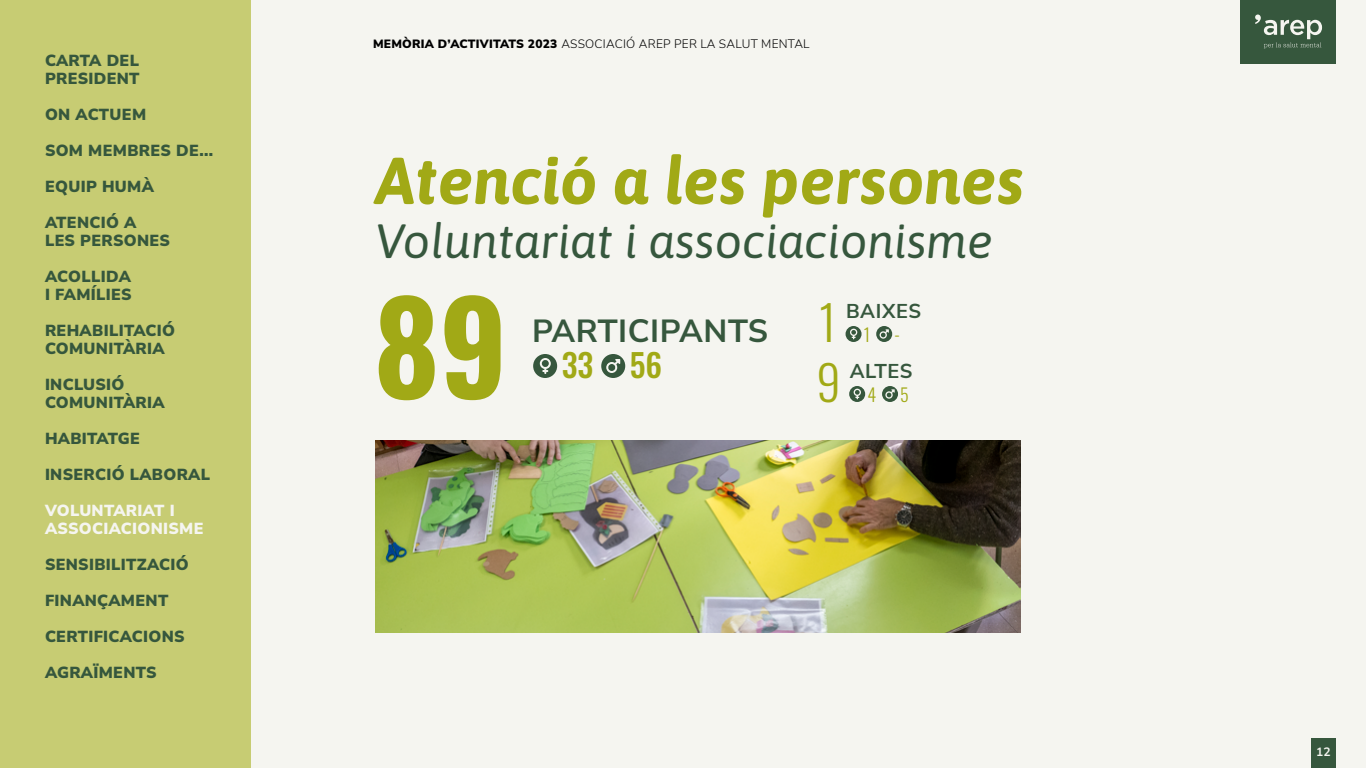
<style>
.page{position:relative;width:1366px;height:768px;background:#f5f5f0}
.page>*{position:absolute;margin:0;border:0;box-sizing:border-box;transform-origin:0 0}
.t1{font:700 126px "Oswald";color:#a1a916}
.t2{font:italic 700 66px "Asap";color:#a1a916}
.t3{font:italic 48px "Asap";color:#36573d}
.t4{font:300 48px/60px "Oswald";color:#a1a916}
.t5{font:700 32px "Nunito Sans";letter-spacing:.02em;color:#36573d}
.t6{font:500 32px "Oswald";color:#a1a916}
.t7{font:700 20px "Nunito Sans";letter-spacing:.03em;color:#36573d}
.t8{font:300 18px "Oswald";color:#a1a916}
.t9{font:900 16px/18px "Nunito Sans";letter-spacing:.02em;color:#36573d}
.t10{font:900 16px/18px "Nunito Sans";letter-spacing:.02em;color:#f5f5f0}
.t11{font:300 12px "Nunito Sans";letter-spacing:.02em;color:#000}
.t12{font:700 12px "Nunito Sans";color:#f5f5f0}
.s1{font-weight:900}
</style>
<div class="page">
<div style="left:0;top:0;width:250px;height:768px;background:#c7cc73"></div>
<div style="left:1241px;top:0;width:95px;height:64px;background:#36573d"></div>
<svg style="left:1255px;top:15px;width:67px;height:33px"></svg>
<div style="left:1311px;top:738px;width:25px;height:30px;background:#36573d"></div>
<img style="left:375px;top:440px;width:646px;height:192px">
<svg style="left:533px;top:354px;width:24px;height:24px"></svg>
<svg style="left:601px;top:354px;width:24px;height:24px"></svg>
<svg style="left:846px;top:326px;width:16px;height:16px"></svg>
<svg style="left:876px;top:326px;width:16px;height:16px"></svg>
<svg style="left:849px;top:386px;width:16px;height:16px"></svg>
<svg style="left:882px;top:386px;width:16px;height:16px"></svg>
<p class="t9" style="left:45px;top:51px;width:96px">CARTA DEL<br>PRESIDENT</p>
<p class="t9" style="left:45px;top:105px;width:103px">ON ACTUEM</p>
<p class="t9" style="left:45px;top:141px;width:170px">SOM MEMBRES DE...</p>
<p class="t9" style="left:45px;top:177px;width:110px">EQUIP HUMÀ</p>
<p class="t9" style="left:45px;top:213px;width:126px">ATENCIÓ A<br>LES PERSONES</p>
<p class="t9" style="left:45px;top:267px;width:88px">ACOLLIDA<br>I FAMÍLIES</p>
<p class="t9" style="left:45px;top:321px;width:132px">REHABILITACIÓ<br>COMUNITÀRIA</p>
<p class="t9" style="left:45px;top:375px;width:121px">INCLUSIÓ<br>COMUNITÀRIA</p>
<p class="t9" style="left:45px;top:429px;width:96px">HABITATGE</p>
<p class="t9" style="left:45px;top:465px;width:167px">INSERCIÓ LABORAL</p>
<p class="t10" style="left:45px;top:501px;width:160px">VOLUNTARIAT I<br>ASSOCIACIONISME</p>
<p class="t9" style="left:45px;top:555px;width:145px">SENSIBILITZACIÓ</p>
<p class="t9" style="left:45px;top:591px;width:125px">FINANÇAMENT</p>
<p class="t9" style="left:45px;top:627px;width:141px">CERTIFICACIONS</p>
<p class="t9" style="left:45px;top:663px;width:113px">AGRAÏMENTS</p>
<p class="t11" style="left:373px;top:36px;width:438px"><span class="s1">MEMÒRIA D’ACTIVITATS 2023</span> ASSOCIACIÓ AREP PER LA SALUT MENTAL</p>
<h2 class="t2" style="left:375px;top:135px;width:650px">Atenció a les persones</h2>
<h3 class="t3" style="left:375px;top:208px;width:620px">Voluntariat i associacionisme</h3>
<h1 class="t1" style="left:374px;top:235px;width:135px">89</h1>
<h3 class="t4" style="left:817px;top:288px;width:26px">1<br>9</h3>
<h3 class="t5" style="left:532px;top:308px;width:237px">PARTICIPANTS</h3>
<h3 class="t6" style="left:562px;top:336px;width:102px">33 56</h3>
<p class="t7" style="left:846px;top:297px;width:76px">BAIXES</p>
<p class="t8" style="left:864px;top:319px;width:8px">1</p>
<p class="t8" style="left:894px;top:319px;width:7px">-</p>
<p class="t7" style="left:850px;top:357px;width:64px">ALTES</p>
<p class="t8" style="left:867px;top:379px;width:10px">4</p>
<p class="t8" style="left:900px;top:379px;width:10px">5</p>
<p class="t12" style="left:1316px;top:743px;width:16px">12</p>
</div>
